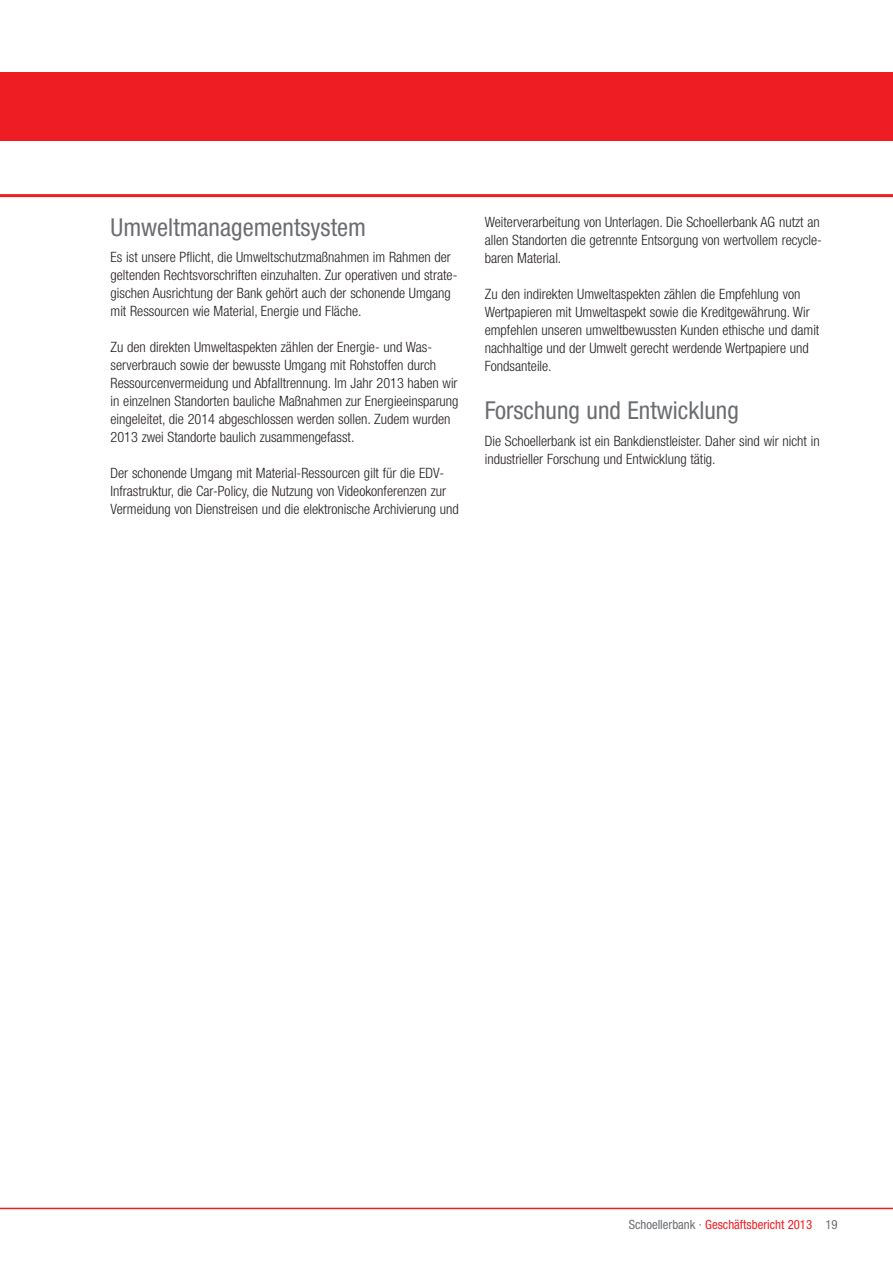
<style>
.page{position:relative;width:893px;height:1263px;background:#fff}
.page>*{position:absolute;margin:0;border:0;box-sizing:border-box;transform-origin:0 0}
.Txt_title_04{font:condensed 24.75px "Helvetica Neue";color:#6c6d70}
._0_TEXT_Trennung{font:300 condensed 14.25px/18px "Helvetica Neue";color:#231f20}
.t1{font:condensed 12.75px "Helvetica Neue";color:#ee1d23}
.s1{color:#6c6d70}
</style>
<div class="page">
<div style="left:0;top:72px;width:893px;height:68px;background:#ee1d23"></div>
<hr style="left:0;top:194px;width:893px;height:3px;background:#ee1d23">
<hr style="left:0;top:1208px;width:893px;height:1px;background:#ee1d23">
<p class="Txt_title_04" style="left:111px;top:212px;width:257px">Umweltmanagementsystem</p>
<p class="_0_TEXT_Trennung" style="left:111px;top:248px;width:348px">Es ist unsere Pflicht, die Umweltschutzmaßnahmen im Rahmen der geltenden Rechtsvorschriften einzuhalten. Zur operativen und strate&shy;gischen Ausrichtung der Bank gehört auch der schonende Umgang mit Ressourcen wie Material, Energie und Fläche.</p>
<p class="_0_TEXT_Trennung" style="left:111px;top:338px;width:350px">Zu den direkten Umweltaspekten zählen der Energie- und Was&shy;serverbrauch sowie der bewusste Umgang mit Rohstoffen durch Ressourcenvermeidung und Abfalltrennung. Im Jahr 2013 haben wir in einzelnen Standorten bauliche Maßnahmen zur Energieeinsparung eingeleitet, die 2014 abgeschlossen werden sollen. Zudem wurden 2013 zwei Standorte baulich zusammengefasst.</p>
<p class="_0_TEXT_Trennung" style="left:111px;top:464px;width:350px">Der schonende Umgang mit Material-Ressourcen gilt für die EDV-<br>Infrastruktur, die Car-Policy, die Nutzung von Videokonferenzen zur<br>Vermeidung von Dienstreisen und die elektronische Archivierung und</p>
<p class="_0_TEXT_Trennung" style="left:485px;top:213px;width:337px;text-align:justify">Weiterverarbeitung von Unterlagen. Die Schoellerbank AG nutzt an allen Standorten die getrennte Entsorgung von wertvollem recycle&shy;baren Material.</p>
<p class="_0_TEXT_Trennung" style="left:485px;top:285px;width:336px">Zu den indirekten Umweltaspekten zählen die Empfehlung von Wertpapieren mit Umweltaspekt sowie die Kreditgewährung. Wir empfehlen unseren umweltbewussten Kunden ethische und damit nachhaltige und der Umwelt gerecht werdende Wertpapiere und Fondsanteile.</p>
<p class="Txt_title_04" style="left:485px;top:396px;width:256px">Forschung und Entwicklung</p>
<p class="_0_TEXT_Trennung" style="left:485px;top:432px;width:336px">Die Schoellerbank ist ein Bankdienstleister. Daher sind wir nicht in industrieller Forschung und Entwicklung tätig.</p>
<p class="t1" style="left:629px;top:1217px;width:211px"><span class="s1">Schoellerbank ·</span> Geschäftsbericht 2013 <span class="s1">19</span></p>
</div>
